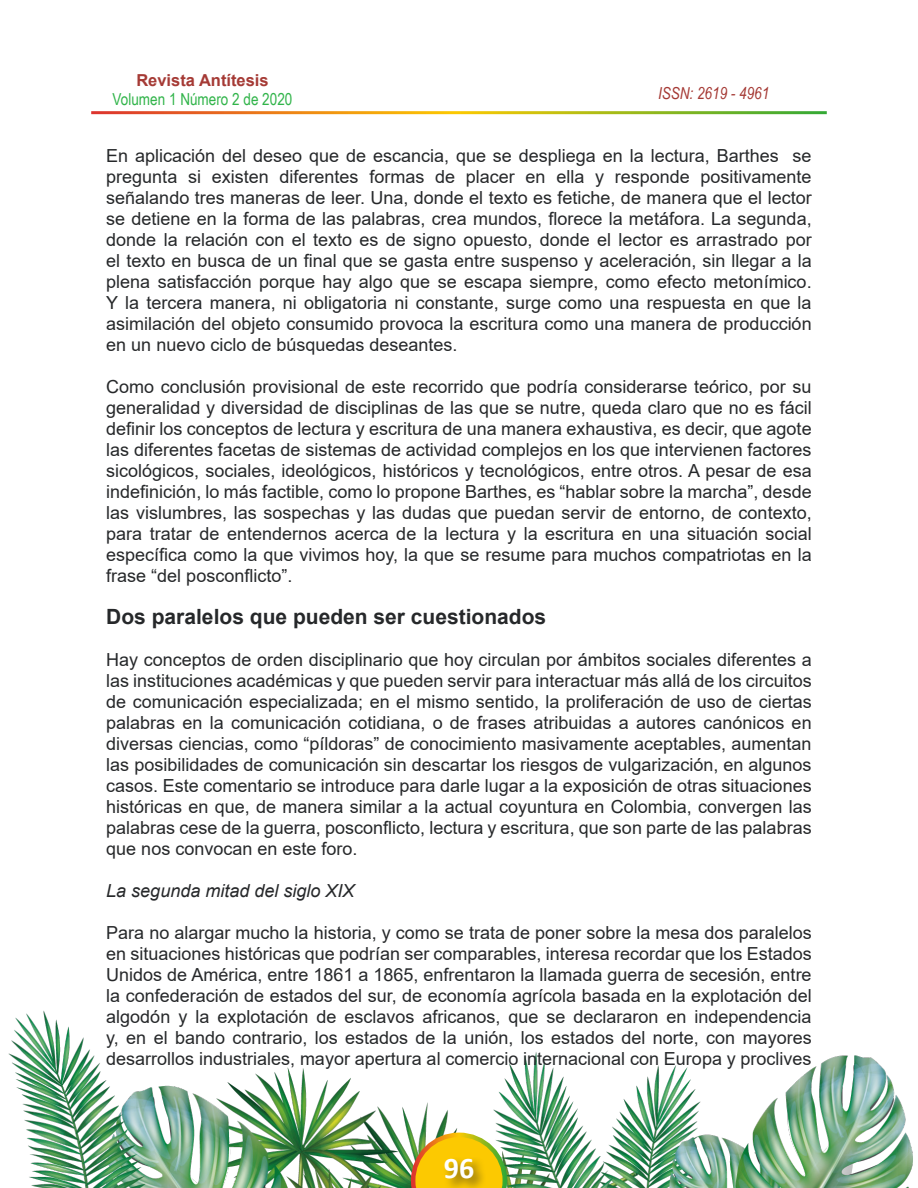
<style>
.page{position:relative;width:918px;height:1188px;background:#fff}
.page>*{position:absolute;margin:0;border:0;box-sizing:border-box;transform-origin:0 0}
.t1{font:700 30px "Calibri";color:#fff}
.t2{font:700 21px "Arial";color:#26282a}
.t3{font:18px/21px "Arial";color:#26282a;text-align:justify}
.t4{font:italic 18px "Arial";color:#26282a}
.t5{font:16.5px "Arial Narrow";color:#31b44a}
.t6{font:700 16.5px "Arial";color:#a53a35}
.t7{font:italic 16.5px "Arial Narrow";color:#a53a35}
</style>
<div class="page">
<img style="left:8px;top:1010px;width:905px;height:178px">
<svg style="left:411px;top:1133px;width:96px;height:55px;background:#dec034"></svg>
<div style="left:443px;top:1157px;width:44px;height:31px;background:#231f20;opacity:.54"></div>
<p class="t6" style="left:136px;top:68px;width:134px">Revista Antítesis</p>
<p class="t5" style="left:113px;top:88px;width:181px">Volumen 1 Número 2 de 2020</p>
<p class="t7" style="left:658px;top:81px;width:113px">ISSN: 2619 - 4961</p>
<p class="t3" style="left:106px;top:145px;width:707px">En aplicación del deseo que de escancia, que se despliega en la lectura, Barthes se pregunta si existen diferentes formas de placer en ella y responde positivamente señalando tres maneras de leer. Una, donde el texto es fetiche, de manera que el lector se detiene en la forma de las palabras, crea mundos, florece la metáfora. La segunda, donde la relación con el texto es de signo opuesto, donde el lector es arrastrado por el texto en busca de un final que se gasta entre suspenso y aceleración, sin llegar a la plena satisfacción porque hay algo que se escapa siempre, como efecto metonímico.<br>Y la tercera manera, ni obligatoria ni constante, surge como una respuesta en que la asimilación del objeto consumido provoca la escritura como una manera de producción en un nuevo ciclo de búsquedas deseantes.</p>
<p class="t3" style="left:106px;top:376px;width:707px">Como conclusión provisional de este recorrido que podría considerarse teórico, por su generalidad y diversidad de disciplinas de las que se nutre, queda claro que no es fácil definir los conceptos de lectura y escritura de una manera exhaustiva, es decir, que agote las diferentes facetas de sistemas de actividad complejos en los que intervienen factores sicológicos, sociales, ideológicos, históricos y tecnológicos, entre otros. A pesar de esa indefinición, lo más factible, como lo propone Barthes, es “hablar sobre la marcha”, desde las vislumbres, las sospechas y las dudas que puedan servir de entorno, de contexto, para tratar de entendernos acerca de la lectura y la escritura en una situación social específica como la que vivimos hoy, la que se resume para muchos compatriotas en la frase “del posconflicto”.</p>
<p class="t2" style="left:106px;top:601px;width:441px">Dos paralelos que pueden ser cuestionados</p>
<p class="t3" style="left:106px;top:649px;width:707px">Hay conceptos de orden disciplinario que hoy circulan por ámbitos sociales diferentes a las instituciones académicas y que pueden servir para interactuar más allá de los circuitos de comunicación especializada; en el mismo sentido, la proliferación de uso de ciertas palabras en la comunicación cotidiana, o de frases atribuidas a autores canónicos en diversas ciencias, como “píldoras” de conocimiento masivamente aceptables, aumentan las posibilidades de comunicación sin descartar los riesgos de vulgarización, en algunos casos. Este comentario se introduce para darle lugar a la exposición de otras situaciones históricas en que, de manera similar a la actual coyuntura en Colombia, convergen las palabras cese de la guerra, posconflicto, lectura y escritura, que son parte de las palabras que nos convocan en este foro.</p>
<p class="t4" style="left:106px;top:879px;width:250px">La segunda mitad del siglo XIX</p>
<p class="t3" style="left:106px;top:922px;width:707px">Para no alargar mucho la historia, y como se trata de poner sobre la mesa dos paralelos en situaciones históricas que podrían ser comparables, interesa recordar que los Estados Unidos de América, entre 1861 a 1865, enfrentaron la llamada guerra de secesión, entre la confederación de estados del sur, de economía agrícola basada en la explotación del algodón y la explotación de esclavos africanos, que se declararon en independencia y, en el bando contrario, los estados de la unión, los estados del norte, con mayores desarrollos industriales, mayor apertura al comercio internacional con Europa y proclives</p>
<h1 class="t1" style="left:444px;top:1147px;width:32px">96</h1>
</div>
